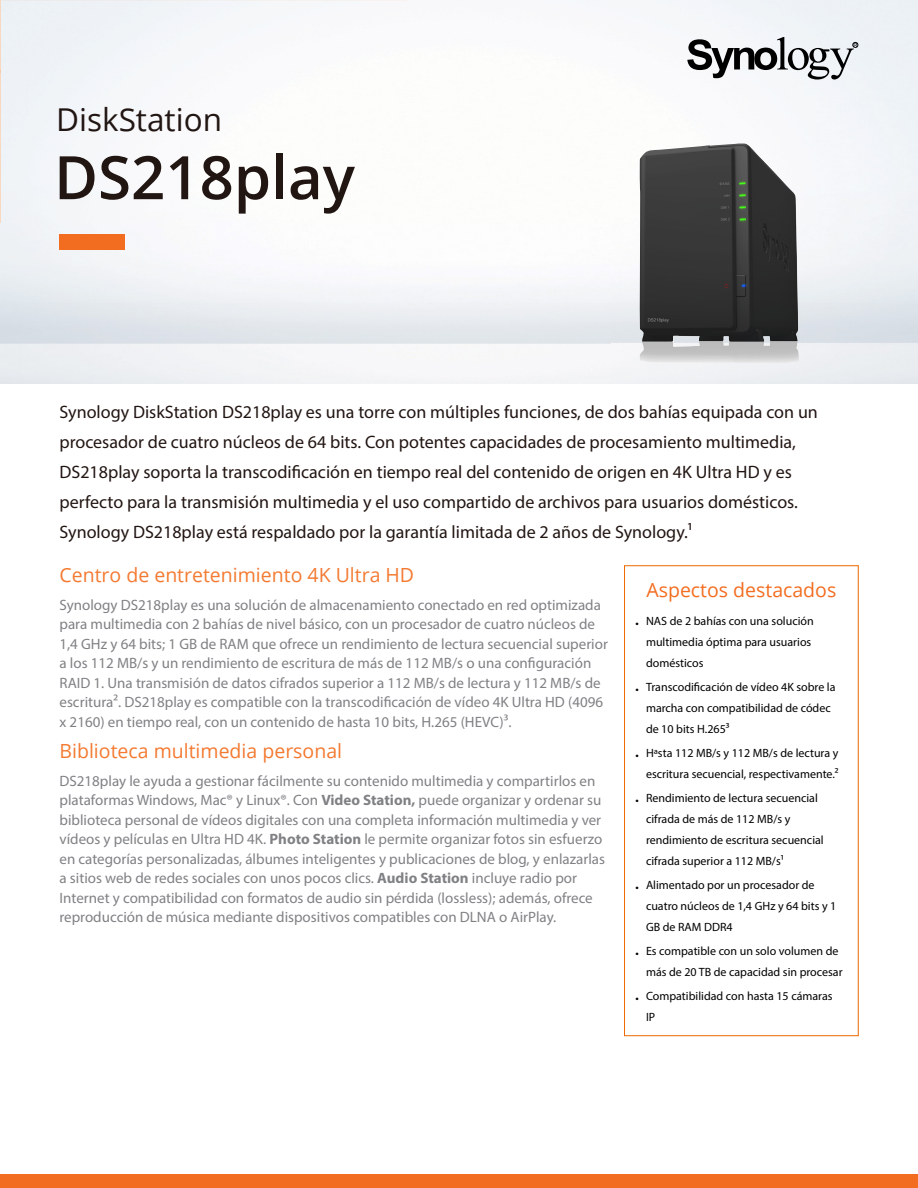
<style>
.page{position:relative;width:918px;height:1188px;background:#fff}
.page>*{position:absolute;margin:0;border:0;box-sizing:border-box;transform-origin:0 0}
.t1{font:600 60px "Open Sans";color:#221613}
.t2{font:31.5px "Open Sans";color:#221613}
.t3{font:19.5px "Open Sans";color:#f47a31}
.t4{font:19.5px "Open Sans";color:#f36d20}
.t5{font:18px/30px "Myriad Pro";color:#221613}
.t6{font:15px/19.5px "Myriad Pro";color:#808184}
.t7{font:12px/21px "Myriad Pro";color:#000}
.s1{font-weight:700}
</style>
<div class="page">
<div style="left:0;top:1174px;width:918px;height:14px;background:#f36d20"></div>
<svg style="left:687px;top:37px;width:171px;height:43px"></svg>
<div style="left:59px;top:234px;width:66px;height:16px;background:#f36d20"></div>
<div style="left:624px;top:566px;width:234px;height:470px;border:1px solid #ec6900"></div>
<img style="left:632px;top:144px;width:167px;height:219px">
<h2 class="t2" style="left:56px;top:98px;width:167px">DiskStation</h2>
<h1 class="t1" style="left:54px;top:136px;width:302px">DS218play</h1>
<p class="t5" style="left:60px;top:397px;width:760px">Synology DiskStation DS218play es una torre con múltiples funciones, de dos bahías equipada con un procesador de cuatro núcleos de 64 bits. Con potentes capacidades de procesamiento multimedia, DS218play soporta la transcodificación en tiempo real del contenido de origen en 4K Ultra HD y es perfecto para la transmisión multimedia y el uso compartido de archivos para usuarios domésticos.<br>Synology DS218play está respaldado por la garantía limitada de 2 años de Synology.1</p>
<h3 class="t3" style="left:60px;top:561px;width:356px">Centro de entretenimiento 4K Ultra HD</h3>
<p class="t6" style="left:60px;top:595px;width:550px">Synology DS218play es una solución de almacenamiento conectado en red optimizada para multimedia con 2 bahías de nivel básico, con un procesador de cuatro núcleos de 1,4 GHz y 64 bits; 1 GB de RAM que ofrece un rendimiento de lectura secuencial superior a los 112 MB/s y un rendimiento de escritura de más de 112 MB/s o una configuración RAID 1. Una transmisión de datos cifrados superior a 112 MB/s de lectura y 112 MB/s de escritura2. DS218play es compatible con la transcodificación de vídeo 4K Ultra HD (4096 x 2160) en tiempo real, con un contenido de hasta 10 bits, H.265 (HEVC)3.</p>
<h3 class="t3" style="left:60px;top:737px;width:284px">Biblioteca multimedia personal</h3>
<p class="t6" style="left:60px;top:771px;width:547px">DS218play le ayuda a gestionar fácilmente su contenido multimedia y compartirlos en plataformas Windows, Mac® y Linux®. Con <span class="s1">Video Station,</span> puede organizar y ordenar su biblioteca personal de vídeos digitales con una completa información multimedia y ver vídeos y películas en Ultra HD 4K. <span class="s1">Photo Station</span> le permite organizar fotos sin esfuerzo en categorías personalizadas, álbumes inteligentes y publicaciones de blog, y enlazarlas a sitios web de redes sociales con unos pocos clics. <span class="s1">Audio Station</span> incluye radio por Internet y compatibilidad con formatos de audio sin pérdida (lossless); además, ofrece reproducción de música mediante dispositivos compatibles con DLNA o AirPlay.</p>
<h3 class="t4" style="left:646px;top:577px;width:191px">Aspectos destacados</h3>
<p class="t7" style="left:646px;top:610px;width:169px;text-indent:-11px">• NAS de 2 bahías con una solución multimedia óptima para usuarios domésticos</p>
<p class="t7" style="left:646px;top:676px;width:191px;text-indent:-11px">• Transcodificación de vídeo 4K sobre la marcha con compatibilidad de códec de 10 bits H.2653</p>
<p class="t7" style="left:635px;top:742px;width:205px;text-align:right">• Hasta 112 MB/s y 112 MB/s de lectura y escritura secuencial, respectivamente.2</p>
<p class="t7" style="left:646px;top:787px;width:179px;text-indent:-11px">• Rendimiento de lectura secuencial cifrada de más de 112 MB/s y rendimiento de escritura secuencial cifrada superior a 112 MB/s1</p>
<p class="t7" style="left:646px;top:874px;width:192px;text-indent:-11px">• Alimentado por un procesador de cuatro núcleos de 1,4 GHz y 64 bits y 1<br>GB de RAM DDR4</p>
<p class="t7" style="left:646px;top:940px;width:198px;text-indent:-11px">• Es compatible con un solo volumen de más de 20 TB de capacidad sin procesar</p>
<p class="t7" style="left:646px;top:985px;width:188px;text-indent:-11px">• Compatibilidad con hasta 15 cámaras<br>IP</p>
</div>
